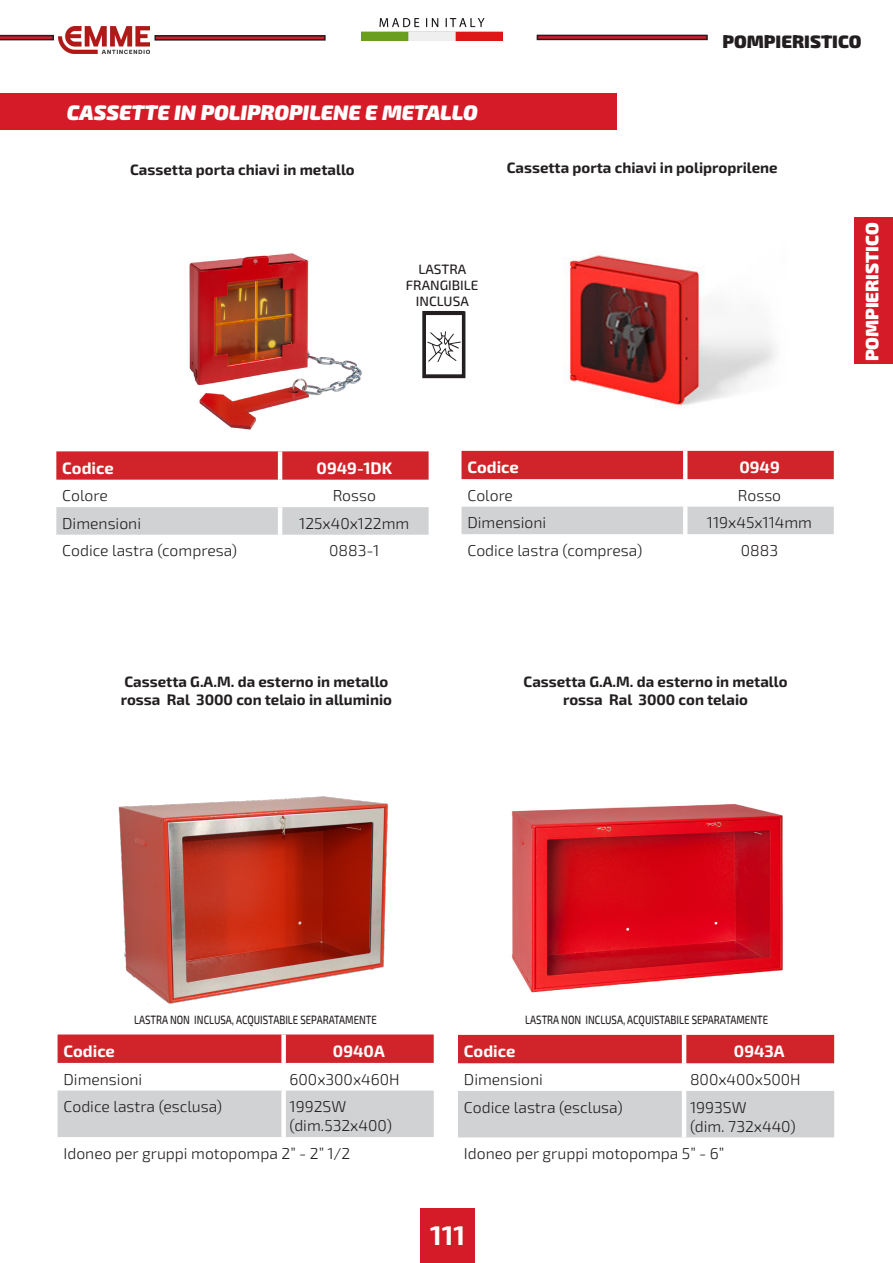
<style>
.page{position:relative;width:893px;height:1263px;background:#fff}
.page>*{position:absolute;margin:0;border:0;box-sizing:border-box;transform-origin:0 0}
.t1{font:700 27px "Exo 2";color:#fff}
.t2{font:italic 900 21px "Exo 2";color:#fff}
.t3{font:900 18px "Exo 2";color:#231f20}
.t4{font:900 18px "Exo 2";color:#fff}
.t5{font:700 16.5px "Exo 2";color:#fffefc}
.codice_tabella{font:300 15.75px/18.9px "Exo 2";color:#231f20}
.t6{font:700 15px "Exo 2";color:#231f20}
.t7{font:500 13.5px "Exo 2";color:#231f20}
.t8{font:500 12px "Exo 2";color:#231f20;scale:.8 1}
</style>
<div class="page">
<div style="left:420px;top:1209px;width:55px;height:54px;background:#d51b28"></div>
<div style="left:537px;top:35px;width:171px;height:5px;border:2px solid #231f20"></div>
<div style="left:154px;top:35px;width:172px;height:6px;border:2px solid #231f20"></div>
<svg style="left:0;top:35px;width:54px;height:5px"></svg>
<img style="left:361px;top:19px;width:142px;height:22px">
<img style="left:59px;top:27px;width:91px;height:26px">
<div style="left:854px;top:217px;width:39px;height:147px;background:#d51b28"></div>
<div style="left:0;top:94px;width:617px;height:36px;background:#d51b28"></div>
<img style="left:564px;top:255px;width:211px;height:153px">
<div style="left:461px;top:451px;width:373px;height:28px;background:#d1232a"></div>
<div style="left:461px;top:507px;width:373px;height:27px;background:#d1d2d4"></div>
<svg style="left:683px;top:451px;width:4px;height:28px"></svg>
<hr style="left:683px;top:507px;width:4px;height:27px;background:#fff">
<img style="left:189px;top:253px;width:173px;height:177px">
<svg style="left:56px;top:451px;width:373px;height:29px;background:#d22930"></svg>
<div style="left:56px;top:507px;width:373px;height:28px;background:#d1d2d4"></div>
<hr style="left:278px;top:451px;width:4px;height:29px;background:#fff">
<hr style="left:278px;top:507px;width:4px;height:28px;background:#fff">
<img style="left:118px;top:796px;width:271px;height:208px">
<svg style="left:58px;top:1034px;width:376px;height:29px;background:#d1272e"></svg>
<div style="left:58px;top:1090px;width:376px;height:47px;background:#d1d2d4"></div>
<div style="left:281px;top:1034px;width:5px;height:29px;background:#fff"></div>
<div style="left:281px;top:1090px;width:5px;height:47px;background:#fff"></div>
<img style="left:511px;top:804px;width:272px;height:189px">
<div style="left:458px;top:1035px;width:376px;height:28px;background:#d1232a"></div>
<div style="left:458px;top:1091px;width:376px;height:46px;background:#d1d2d4"></div>
<hr style="left:682px;top:1035px;width:4px;height:28px;background:#fff">
<hr style="left:682px;top:1091px;width:4px;height:46px;background:#fff">
<svg style="left:422px;top:311px;width:44px;height:68px"></svg>
<p class="t2" style="left:67px;top:98px;width:412px">CASSETTE IN POLIPROPILENE E METALLO</p>
<p class="t6" style="left:130px;top:159px;width:226px">Cassetta porta chiavi in metallo</p>
<p class="t7" style="left:418px;top:260px;width:49px">LASTRA</p>
<p class="t7" style="left:406px;top:276px;width:74px">FRANGIBILE</p>
<p class="t7" style="left:416px;top:292px;width:54px">INCLUSA</p>
<p class="t3" style="left:722px;top:29px;width:140px">POMPIERISTICO</p>
<p class="t6" style="left:507px;top:158px;width:273px">Cassetta porta chiavi in poliproprilene</p>
<p class="t4" style="left:860px;top:361px;width:140px;rotate:-90deg">POMPIERISTICO</p>
<p class="t5" style="left:62px;top:456px;width:53px">Codice</p>
<p class="t5" style="left:317px;top:456px;width:77px">0949-1DK</p>
<p class="codice_tabella" style="left:62px;top:486px;width:47px">Colore</p>
<p class="codice_tabella" style="left:333px;top:486px;width:45px">Rosso</p>
<p class="codice_tabella" style="left:62px;top:513px;width:80px">Dimensioni</p>
<p class="codice_tabella" style="left:299px;top:513px;width:112px">125x40x122mm</p>
<p class="codice_tabella" style="left:62px;top:541px;width:176px">Codice lastra (compresa)</p>
<p class="codice_tabella" style="left:329px;top:541px;width:52px">0883-1</p>
<p class="t6" style="left:124px;top:671px;width:266px">Cassetta G.A.M. da esterno in metallo</p>
<p class="t6" style="left:121px;top:689px;width:273px">rossa Ral 3000 con telaio in alluminio</p>
<p class="t5" style="left:467px;top:456px;width:53px">Codice</p>
<p class="t5" style="left:739px;top:456px;width:42px">0949</p>
<p class="codice_tabella" style="left:467px;top:485px;width:47px">Colore</p>
<p class="codice_tabella" style="left:738px;top:485px;width:45px">Rosso</p>
<p class="codice_tabella" style="left:467px;top:513px;width:80px">Dimensioni</p>
<p class="codice_tabella" style="left:707px;top:513px;width:107px">119x45x114mm</p>
<p class="codice_tabella" style="left:467px;top:540px;width:176px">Codice lastra (compresa)</p>
<p class="codice_tabella" style="left:741px;top:540px;width:39px">0883</p>
<p class="t6" style="left:524px;top:671px;width:266px">Cassetta G.A.M. da esterno in metallo</p>
<p class="t6" style="left:563px;top:689px;width:187px">rossa Ral 3000 con telaio</p>
<p class="t8" style="left:134px;top:1011px;width:305px">LASTRA NON INCLUSA, ACQUISTABILE SEPARATAMENTE</p>
<p class="t8" style="left:525px;top:1011px;width:305px">LASTRA NON INCLUSA, ACQUISTABILE SEPARATAMENTE</p>
<p class="t5" style="left:64px;top:1039px;width:53px">Codice</p>
<p class="t5" style="left:333px;top:1039px;width:53px">0940A</p>
<p class="codice_tabella" style="left:64px;top:1069px;width:80px">Dimensioni</p>
<p class="codice_tabella" style="left:290px;top:1069px;width:111px">600x300x460H</p>
<p class="codice_tabella" style="left:64px;top:1097px;width:160px">Codice lastra (esclusa)</p>
<p class="codice_tabella" style="left:290px;top:1097px;width:104px">1992SW (dim.532x400)</p>
<p class="codice_tabella" style="left:64px;top:1143px;width:288px">Idoneo per gruppi motopompa 2” - 2” 1/2</p>
<p class="t5" style="left:464px;top:1040px;width:53px">Codice</p>
<p class="t5" style="left:734px;top:1040px;width:52px">0943A</p>
<p class="codice_tabella" style="left:464px;top:1069px;width:80px">Dimensioni</p>
<p class="codice_tabella" style="left:690px;top:1069px;width:112px">800x400x500H</p>
<p class="codice_tabella" style="left:464px;top:1097px;width:160px">Codice lastra (esclusa)</p>
<p class="codice_tabella" style="left:690px;top:1097px;width:58px">1993SW</p>
<p class="codice_tabella" style="left:690px;top:1116px;width:107px">(dim. 732x440)</p>
<p class="codice_tabella" style="left:464px;top:1143px;width:262px">Idoneo per gruppi motopompa 5” - 6”</p>
<h1 class="t1" style="left:430px;top:1216px;width:36px">111</h1>
</div>
